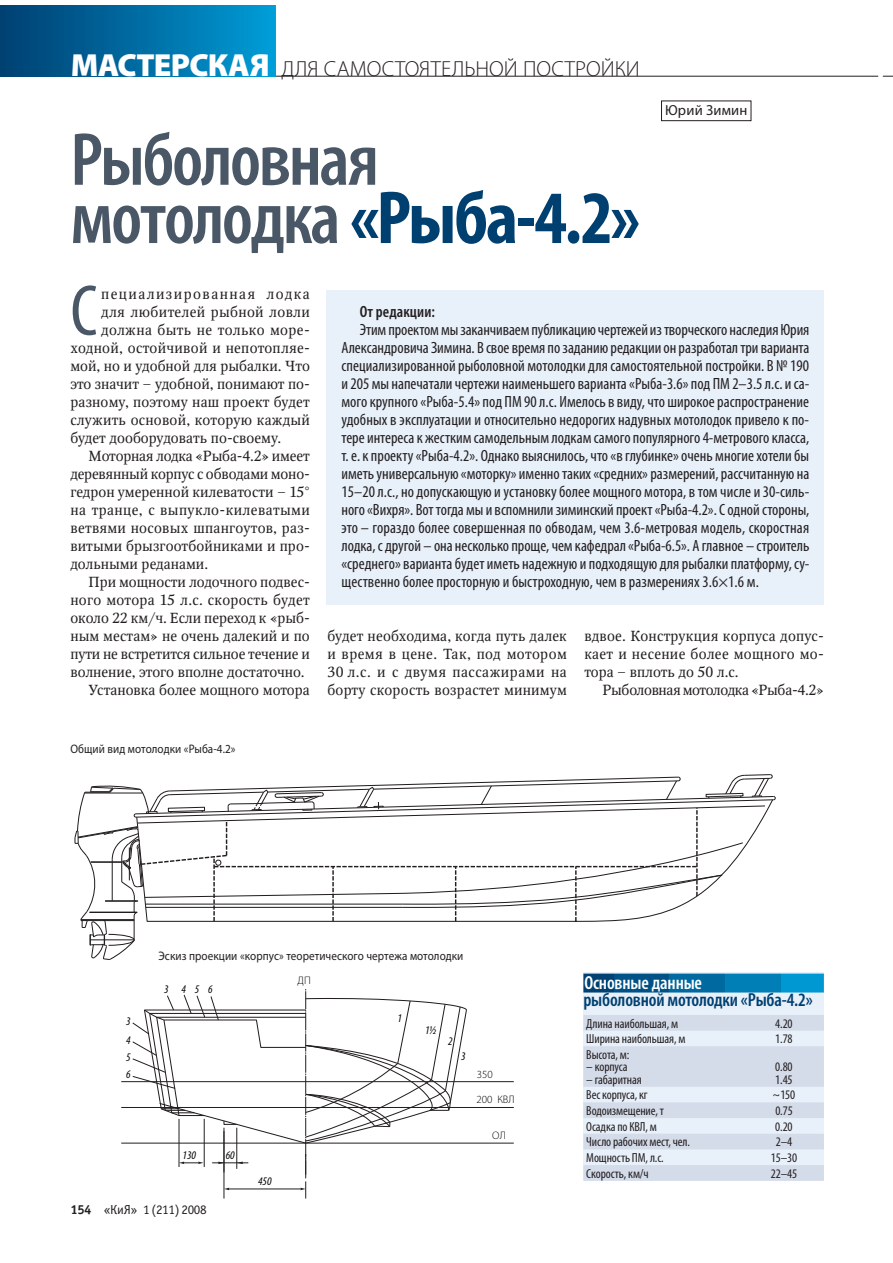
<style>
.page{position:relative;width:893px;height:1263px;background:#fff}
.page>*{position:absolute;margin:0;border:0;box-sizing:border-box;transform-origin:0 0}
.t1{font:600 condensed 75.75px/58.2px "Myriad Pro";letter-spacing:-.03em;color:#495766}
.t2{font:condensed 72.75px "Myriad Pro";color:#495766}
.t3{font:900 32.1px "Myriad Pro";letter-spacing:-.02em;color:#fff}
.t4{font:300 21.9px "Myriad Pro";letter-spacing:.005em;color:#231f20}
.t5{font:600 condensed 18.9px "Myriad Pro";letter-spacing:-.01em;color:#004071}
.t6{font:600 condensed 18.9px "Myriad Pro";letter-spacing:-.01em;color:#fff}
.t7{font:condensed 16.35px/18px "Myriad Pro";letter-spacing:.005em;color:#231f20;text-align:justify}
.t8{font:600 condensed 16.35px "Myriad Pro";letter-spacing:.005em;color:#231f20}
.t9{font:14.55px/18px "Octava C";letter-spacing:.005em;color:#231f20;text-align:justify}
.t10{font:14.55px "Octava C";letter-spacing:.025em;color:#231f20}
.t11{font:14.55px "Octava C";letter-spacing:-.015em;color:#231f20}
.t12{font:14.55px "Octava C";letter-spacing:-.025em;color:#231f20}
.t13{font:14.55px "Octava C";letter-spacing:.1em;color:#231f20}
.t14{font:14.55px "Myriad Pro";letter-spacing:.01em;color:#231f20}
.t15{font:condensed 13.05px/12.5px "Myriad Pro";letter-spacing:-.01em;color:#231f20}
.t16{font:13.05px "Officina Sans C";letter-spacing:-.025em;color:#231f20}
.t17{font:12.45px "Myriad Pro";letter-spacing:.005em;color:#231f20;scale:.9 1}
.t18{font:italic condensed 11.7px "Myriad Pro";color:#010202}
.t19{font:300 10.95px "Myriad Pro";color:#010202}
.s1{font-weight:700;color:#004071}
.s2{font-weight:700}
</style>
<div class="page">
<hr style="left:121px;top:1143px;width:393px;height:1px;background:#221e1f">
<hr style="left:121px;top:1107px;width:393px;height:1px;background:#221e1f">
<hr style="left:121px;top:1081px;width:393px;height:1px;background:#221e1f">
<svg style="left:132px;top:989px;width:336px;height:210px"></svg>
<svg style="left:74px;top:774px;width:702px;height:186px"></svg>
<hr style="left:0;top:76px;width:878px;height:1px;background:#231f20">
<img style="left:0;top:5px;width:276px;height:71px">
<div style="left:583px;top:973px;width:241px;height:208px;background:#e8f0fa"></div>
<div style="left:583px;top:974px;width:241px;height:19px;background:linear-gradient(to right,#003c6d,#009dd9)"></div>
<svg style="left:583px;top:1015px;width:241px;height:166px"></svg>
<div style="left:327px;top:290px;width:497px;height:315px;background:#e8f0fa"></div>
<div style="left:661px;top:101px;width:90px;height:20px;border:1px solid #231f20"></div>
<h3 class="t3" style="left:71px;top:46px;width:201px">МАСТЕРСКАЯ</h3>
<h3 class="t4" style="left:281px;top:56px;width:360px">ДЛЯ САМОСТОЯТЕЛЬНОЙ ПОСТРОЙКИ</h3>
<h1 class="t1" style="left:70px;top:130px;width:571px">Рыболовная мотолодка <span class="s1">«Рыба-4.2»</span></h1>
<p class="t14" style="left:665px;top:101px;width:84px">Юрий Зимин</p>
<h2 class="t2" style="left:70px;top:267px;width:29px">С</h2>
<p class="t13" style="left:101px;top:289px;width:210px">пециализированная лодка</p>
<p class="t10" style="left:101px;top:307px;width:210px">для любителей рыбной ловли</p>
<p class="t10" style="left:101px;top:325px;width:210px">должна быть не только море-</p>
<p class="t9" style="left:70px;top:341px;width:241px">ходной, остойчивой и непотопляе-</p>
<p class="t9" style="left:70px;top:359px;width:241px">мой, но и удобной для рыбалки. Что</p>
<p class="t9" style="left:70px;top:377px;width:241px">это значит – удобной, понимают по-</p>
<p class="t9" style="left:70px;top:395px;width:241px">разному, поэтому наш проект будет</p>
<p class="t9" style="left:70px;top:413px;width:241px">служить основой, которую каждый</p>
<p class="t9" style="left:70px;top:431px;width:212px">будет дооборудовать по-своему.</p>
<p class="t11" style="left:89px;top:450px;width:223px">Моторная лодка «Рыба-4.2» имеет</p>
<p class="t11" style="left:70px;top:468px;width:241px">деревянный корпус с обводами моно-</p>
<p class="t9" style="left:70px;top:485px;width:241px">гедрон умеренной килеватости – 15°</p>
<p class="t10" style="left:70px;top:504px;width:241px">на транце, с выпукло-килеватыми</p>
<p class="t9" style="left:70px;top:521px;width:241px">ветвями носовых шпангоутов, раз-</p>
<p class="t9" style="left:70px;top:539px;width:241px">витыми брызгоотбойниками и про-</p>
<p class="t9" style="left:70px;top:557px;width:139px">дольными реданами.</p>
<p class="t9" style="left:89px;top:575px;width:223px">При мощности лодочного подвес-</p>
<p class="t9" style="left:70px;top:593px;width:241px">ного мотора 15 л.с. скорость будет</p>
<p class="t9" style="left:70px;top:611px;width:241px">около 22 км/ч. Если переход к «рыб-</p>
<p class="t9" style="left:70px;top:629px;width:241px">ным местам» не очень далекий и по</p>
<p class="t9" style="left:70px;top:646px;width:241px">пути не встретится сильное течение и</p>
<p class="t9" style="left:70px;top:664px;width:236px">волнение, этого вполне достаточно.</p>
<p class="t9" style="left:89px;top:682px;width:223px">Установка более мощного мотора</p>
<p class="t8" style="left:360px;top:302px;width:77px">От редакции:</p>
<p class="t7" style="left:341px;top:320px;width:469px;text-indent:18px">Этим проектом мы заканчиваем публикацию чертежей из творческого наследия Юрия Александровича Зимина. В свое время по заданию редакции он разработал три варианта специализированной рыболовной мотолодки для самостоятельной постройки. В № 190 и 205 мы напечатали чертежи наименьшего варианта «Рыба-3.6» под ПМ 2–3.5 л.с. и са&shy;мого крупного «Рыба-5.4» под ПМ 90 л.с. Имелось в виду, что широкое распространение удобных в эксплуатации и относительно недорогих надувных мотолодок привело к по&shy;тере интереса к жестким самодельным лодкам самого популярного 4-метрового класса, т. е. к проекту «Рыба-4.2». Однако выяснилось, что «в глубинке» очень многие хотели бы иметь универсальную «моторку» именно таких «средних» размерений, рассчитанную на 15–20 л.с., но допускающую и установку более мощного мотора, в том числе и 30-силь&shy;ного «Вихря». Вот тогда мы и вспомнили зиминский проект «Рыба-4.2». С одной стороны, это – гораздо более совершенная по обводам, чем 3.6-метровая модель, скоростная лодка, с другой – она несколько проще, чем кафедрал «Рыба-6.5». А главное – строитель «среднего» варианта будет иметь надежную и подходящую для рыбалки платформу, су&shy;щественно более просторную и быстроходную, чем в размерениях 3.6×1.6 м.</p>
<p class="t9" style="left:327px;top:629px;width:241px">будет необходима, когда путь далек и время в цене. Так, под мотором 30 л.с. и с двумя пассажирами на борту скорость возрастет минимум</p>
<p class="t9" style="left:584px;top:629px;width:241px">вдвое. Конструкция корпуса допус&shy;кает и несение более мощного мо&shy;тора – вплоть до 50 л.с.</p>
<p class="t12" style="left:602px;top:684px;width:223px">Рыболовная мотолодка «Рыба-4.2»</p>
<p class="t17" style="left:70px;top:742px;width:185px">Общий вид мотолодки «Рыба-4.2»</p>
<p class="t17" style="left:159px;top:949px;width:340px">Эскиз проекции «корпус» теоретического чертежа мотолодки</p>
<p class="t18" style="left:126px;top:1014px;width:6px">3</p>
<p class="t18" style="left:126px;top:1033px;width:6px">4</p>
<p class="t18" style="left:126px;top:1050px;width:6px">5</p>
<p class="t18" style="left:126px;top:1067px;width:6px">6</p>
<p class="t18" style="left:164px;top:982px;width:50px">3 456</p>
<p class="t19" style="left:298px;top:973px;width:15px">ДП</p>
<p class="t18" style="left:183px;top:1148px;width:15px">130</p>
<p class="t18" style="left:226px;top:1148px;width:10px">60</p>
<p class="t16" style="left:70px;top:1202px;width:138px"><span class="s2">154</span> «КиЯ» 1 (211) 2008</p>
<p class="t18" style="left:258px;top:1174px;width:15px">450</p>
<p class="t18" style="left:398px;top:1012px;width:6px">1</p>
<p class="t18" style="left:425px;top:1023px;width:13px">11⁄2</p>
<p class="t18" style="left:448px;top:1034px;width:4px">2</p>
<p class="t18" style="left:461px;top:1049px;width:6px">3</p>
<p class="t19" style="left:477px;top:1067px;width:18px">350</p>
<p class="t19" style="left:476px;top:1093px;width:39px">200 КВЛ</p>
<p class="t19" style="left:492px;top:1129px;width:15px">ОЛ</p>
<p class="t6" style="left:584px;top:971px;width:119px">Основные данные</p>
<p class="t5" style="left:583px;top:988px;width:231px">рыболовной мотолодки «Рыба-4.2»</p>
<p class="t15" style="left:586px;top:1017px;width:93px">Длина наибольшая, м</p>
<p class="t15" style="left:775px;top:1017px;width:19px">4.20</p>
<p class="t15" style="left:586px;top:1033px;width:101px">Ширина наибольшая, м</p>
<p class="t15" style="left:775px;top:1033px;width:19px">1.78</p>
<p class="t15" style="left:586px;top:1048px;width:45px">Высота, м:</p>
<p class="t15" style="left:586px;top:1061px;width:43px">– корпуса</p>
<p class="t15" style="left:586px;top:1073px;width:57px">– габаритная</p>
<p class="t15" style="left:775px;top:1061px;width:19px">0.80<br>1.45</p>
<p class="t15" style="left:586px;top:1089px;width:63px">Вес корпуса, кг</p>
<p class="t15" style="left:772px;top:1089px;width:24px">~150</p>
<p class="t15" style="left:586px;top:1104px;width:79px">Водоизмещение, т</p>
<p class="t15" style="left:775px;top:1104px;width:19px">0.75</p>
<p class="t15" style="left:586px;top:1120px;width:72px">Осадка по КВЛ, м</p>
<p class="t15" style="left:775px;top:1120px;width:19px">0.20</p>
<p class="t15" style="left:586px;top:1136px;width:105px">Число рабочих мест, чел.</p>
<p class="t15" style="left:776px;top:1136px;width:18px">2–4</p>
<p class="t15" style="left:586px;top:1151px;width:79px">Мощность ПМ, л.с.</p>
<p class="t15" style="left:771px;top:1151px;width:28px">15–30</p>
<p class="t15" style="left:586px;top:1167px;width:64px">Скорость, км/ч</p>
<p class="t15" style="left:771px;top:1167px;width:28px">22–45</p>
</div>
